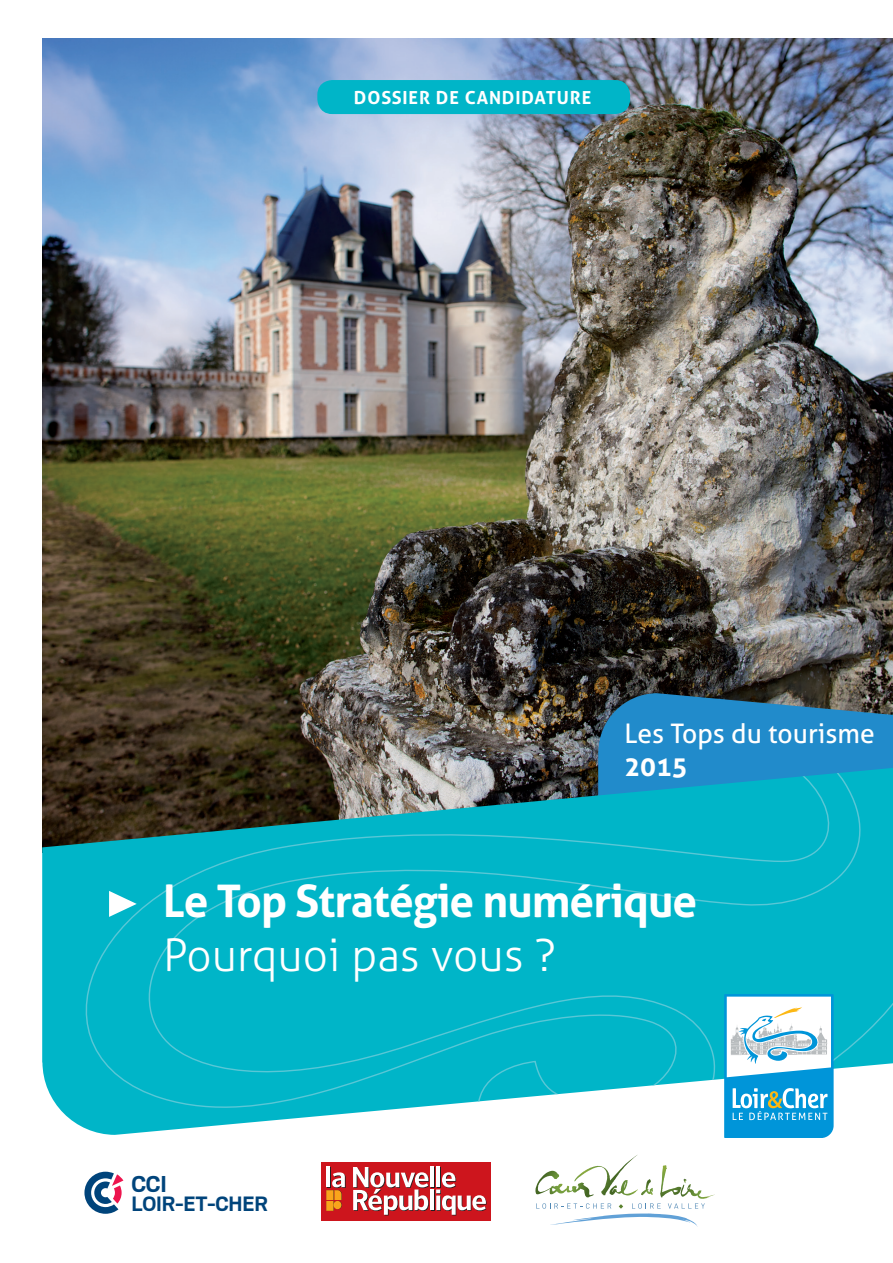
<style>
.page{position:relative;width:893px;height:1263px;background:#fff}
.page>*{position:absolute;margin:0;border:0;box-sizing:border-box;transform-origin:0 0}
.t1{font:700 45px "Aller";letter-spacing:-.02em;color:#fff}
.t2{font:300 45px "Aller";color:#fff}
.t3{font:27px "Aller";color:#fff}
.t4{font:700 27px "Aller";color:#fff}
.t5{font:700 25.5px "Scout";color:#00447b}
.t6{font:700 23.1px "Scout";letter-spacing:-.005em;color:#00447b}
.t7{font:700 18px "Aller";letter-spacing:.05em;color:#fff}
</style>
<div class="page">
<img style="left:42px;top:38px;width:851px;height:729px">
<svg style="left:598px;top:687px;width:295px;height:80px;background:#2879a9"></svg>
<svg style="left:42px;top:768px;width:851px;height:367px;background:#1dadbc"></svg>
<svg style="left:109px;top:891px;width:28px;height:26px"></svg>
<svg style="left:724px;top:994px;width:110px;height:144px"></svg>
<svg style="left:535px;top:1155px;width:180px;height:72px"></svg>
<div style="left:322px;top:1162px;width:169px;height:58px;background:#cd151d"></div>
<hr style="left:327px;top:1167px;width:4px;height:21px;background:#231f20">
<hr style="left:431px;top:1167px;width:4px;height:21px;background:#231f20">
<hr style="left:437px;top:1167px;width:4px;height:21px;background:#231f20">
<hr style="left:431px;top:1190px;width:4px;height:21px;background:#231f20">
<hr style="left:326px;top:1166px;width:4px;height:21px;background:#fff">
<svg style="left:326px;top:1172px;width:20px;height:39px"></svg>
<hr style="left:430px;top:1166px;width:4px;height:21px;background:#fff">
<hr style="left:436px;top:1166px;width:4px;height:21px;background:#fff">
<svg style="left:353px;top:1167px;width:76px;height:48px"></svg>
<hr style="left:430px;top:1189px;width:4px;height:21px;background:#fff">
<svg style="left:436px;top:1172px;width:51px;height:43px"></svg>
<svg style="left:84px;top:1172px;width:39px;height:42px"></svg>
<div style="left:317px;top:80px;width:313px;height:34px;background:#00b5c8;border-radius:15px"></div>
<p class="t7" style="left:354px;top:86px;width:239px">DOSSIER DE CANDIDATURE</p>
<p class="t3" style="left:624px;top:717px;width:252px">Les Tops du tourisme</p>
<p class="t4" style="left:624px;top:749px;width:65px">2015</p>
<p class="t1" style="left:163px;top:873px;width:536px">LE TOP STRATÉGIE NUMÉRIQUE</p>
<p class="t2" style="left:163px;top:928px;width:394px">Pourquoi pas vous ?</p>
<p class="t5" style="left:131px;top:1170px;width:37px">CCI</p>
<p class="t6" style="left:131px;top:1192px;width:138px">LOIR-ET-CHER</p>
</div>
